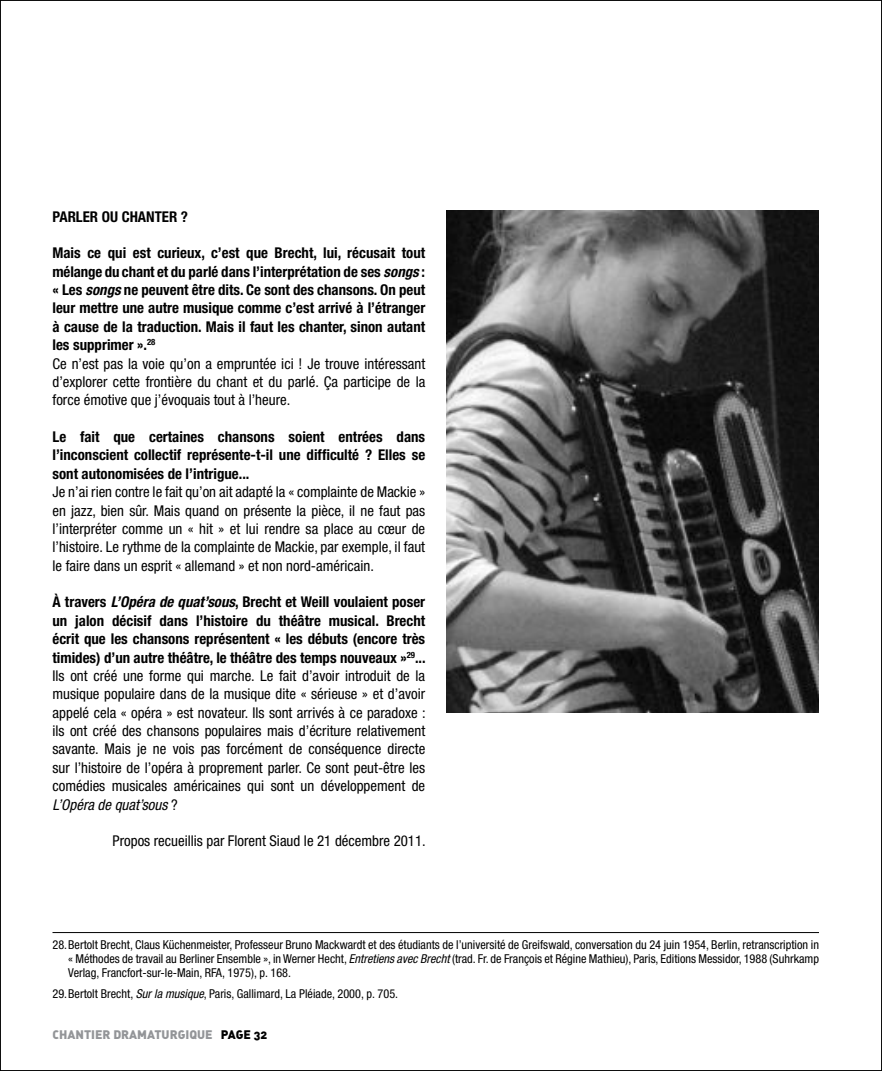
<style>
.page{position:relative;width:882px;height:1071px;background:#fff}
.page>*{position:absolute;margin:0;border:0;box-sizing:border-box;transform-origin:0 0}
.t1{font:condensed 14.88px/18.4px "Helvetica Neue";color:#000;text-align:justify}
.t2{font:700 condensed 14.88px/18.4px "Helvetica Neue";color:#000}
.t3{font:condensed 12.25px/14px "Helvetica Neue";color:#000;text-align:justify}
.t4{font:12.25px "DIN Black Alternate";color:#939598}
.s1{font-style:italic}
.s2{font-weight:400}
.s3{font-weight:700}
.s4{font-weight:700;font-style:italic}
.s5{color:#000}
</style>
<div class="page">
<hr style="left:52px;top:932px;width:767px;height:1px;background:#000">
<img style="left:446px;top:210px;width:373px;height:502px">
<p class="t2" style="left:52px;top:207px;width:137px">PARLER OU CHANTER ?</p>
<p class="t2" style="left:52px;top:244px;width:374px">Mais ce qui est curieux, c’est que Brecht, lui, récusait tout mélange du chant et du parlé dans l’interprétation de ses <span class="s1">songs</span> : « Les <span class="s1">songs</span> ne peuvent être dits. Ce sont des chansons. On peut leur mettre une autre musique comme c’est arrivé à l’étranger à cause de la traduction. Mais il faut les chanter, sinon autant les supprimer ».<sup>28<br></sup><span class="s2">Ce n’est pas la voie qu’on a empruntée ici ! Je trouve intéressant d’explorer cette frontière du chant et du parlé. Ça participe de la force émotive que j’évoquais tout à l’heure.</span></p>
<p class="t2" style="left:52px;top:427px;width:374px;text-align:justify">Le fait que certaines chansons soient entrées dans l’inconscient collectif représente-t-il une difficulté ? Elles se sont autonomisées de l’intrigue...</p>
<p class="t1" style="left:52px;top:483px;width:374px">Je n’ai rien contre le fait qu’on ait adapté la « complainte de Mackie » en jazz, bien sûr. Mais quand on présente la pièce, il ne faut pas l’interpréter comme un « hit » et lui rendre sa place au cœur de l’histoire. Le rythme de la complainte de Mackie, par exemple, il faut le faire dans un esprit « allemand » et non nord-américain.</p>
<p class="t1" style="left:52px;top:593px;width:375px"><span class="s3">À travers</span> <span class="s4">L’Opéra de quat’sous</span><span class="s3">, Brecht et Weill voulaient poser un jalon décisif dans l’histoire du théâtre musical. Brecht écrit que les chansons représentent « les débuts (encore très timides) d’un autre théâtre, le théâtre des temps nouveaux »</span><sup>29</sup><span class="s3">...<br></span>Ils ont créé une forme qui marche. Le fait d’avoir introduit de la musique populaire dans de la musique dite « sérieuse » et d’avoir appelé cela « opéra » est novateur. Ils sont arrivés à ce paradoxe : ils ont créé des chansons populaires mais d’écriture relativement savante. Mais je ne vois pas forcément de conséquence directe sur l’histoire de l’opéra à proprement parler. Ce sont peut-être les comédies musicales américaines qui sont un développement de <span class="s1">L’Opéra de quat’sous</span> ?</p>
<p class="t1" style="left:113px;top:832px;width:315px">Propos recueillis par Florent Siaud le 21 décembre 2011.</p>
<p class="t3" style="left:68px;top:937px;width:752px;text-indent:-16px">28.Bertolt Brecht, Claus Küchenmeister, Professeur Bruno Mackwardt et des étudiants de l’université de Greifswald, conversation du 24 juin 1954, Berlin, retranscription in « Méthodes de travail au Berliner Ensemble », in Werner Hecht, <span class="s1">Entretiens avec Brecht</span> (trad. Fr. de François et Régine Mathieu), Paris, Editions Messidor, 1988 (Suhrkamp Verlag, Francfort-sur-le-Main, RFA, 1975), p. 168.</p>
<p class="t3" style="left:52px;top:986px;width:347px">29.Bertolt Brecht, <span class="s1">Sur la musique</span>, Paris, Gallimard, La Pléiade, 2000, p. 705.</p>
<p class="t4" style="left:52px;top:1027px;width:216px">CHANTIER DRAMATURGIQUE <span class="s5">PAGE 32</span></p>
</div>
